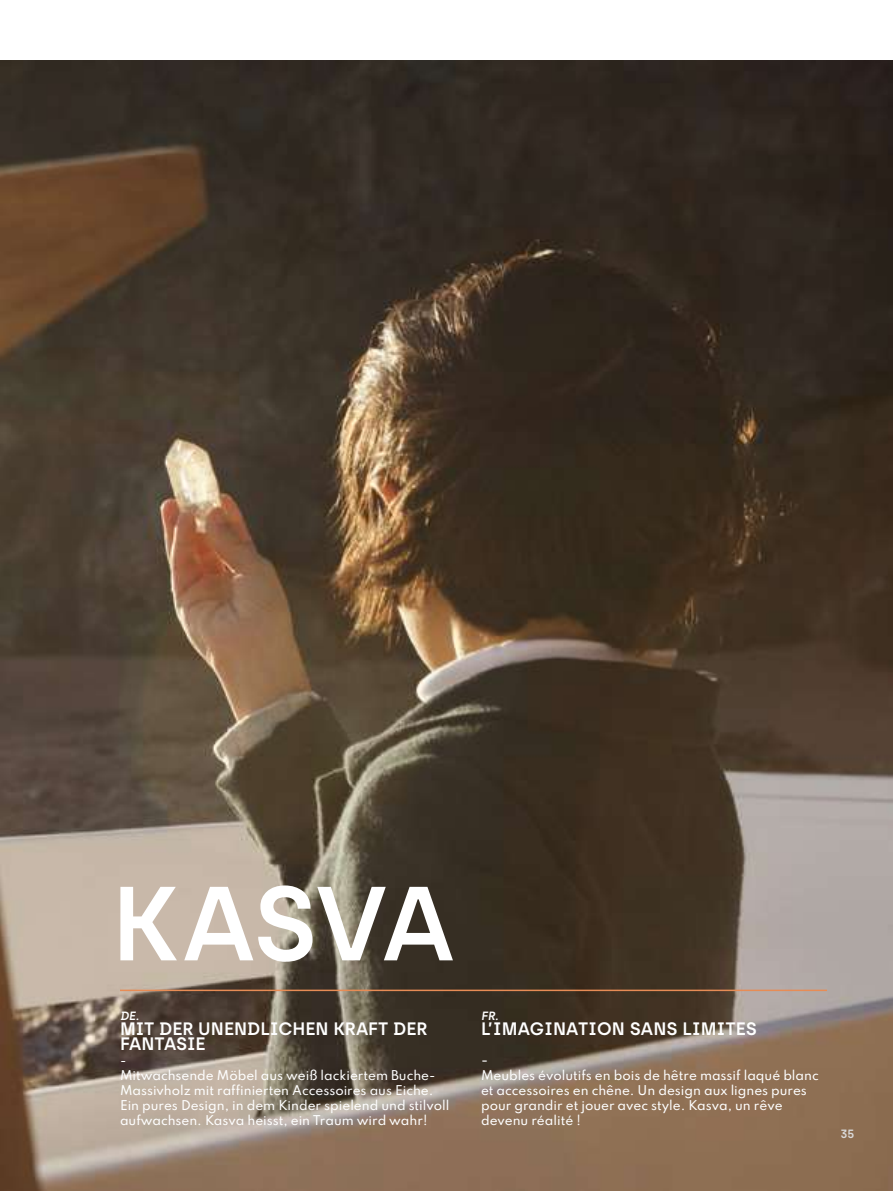
<style>
.page{position:relative;width:893px;height:1191px;background:#fff}
.page>*{position:absolute;margin:0;border:0;box-sizing:border-box;transform-origin:0 0}
.t1{font:600 105px "Archia";letter-spacing:-.01em;color:#fff}
.t2{font:600 18px/15px "Archia";color:#fff}
.t3{font:500 13.5px "Spartan";color:#fff}
.t4{font:500 12px/15px "Spartan";color:#fff}
.t5{font:600 12px "Archia";color:#fff}
.t6{font:600 12px "Archia";color:#dadada}
</style>
<div class="page">
<img style="left:0;top:60px;width:893px;height:1131px">
<hr style="left:120px;top:989px;width:707px;height:2px;background:#e78c55">
<h1 class="t1" style="left:111px;top:860px;width:344px">KASVA</h1>
<p class="t5" style="left:120px;top:1008px;width:23px">DE.</p>
<h2 class="t2" style="left:120px;top:1021px;width:309px">MIT DER UNENDLICHEN KRAFT DER<br>FANTASIE</h2>
<p class="t4" style="left:120px;top:1052px;width:331px">-<br>Mitwachsende Möbel aus weiß lackiertem Buche-Massivholz mit raffinierten Accessoires aus Eiche.<br>Ein pures Design, in dem Kinder spielend und stilvoll aufwachsen. Kasva heisst, ein Traum wird wahr!</p>
<p class="t5" style="left:481px;top:1008px;width:21px">FR.</p>
<h2 class="t2" style="left:481px;top:1021px;width:277px">L’IMAGINATION SANS LIMITES</h2>
<p class="t3" style="left:481px;top:1049px;width:9px">-</p>
<p class="t4" style="left:481px;top:1067px;width:339px">Meubles évolutifs en bois de hêtre massif laqué blanc et accessoires en chêne. Un design aux lignes pures pour grandir et jouer avec style. Kasva, un rêve devenu réalité !</p>
<p class="t6" style="left:840px;top:1126px;width:16px">35</p>
</div>
